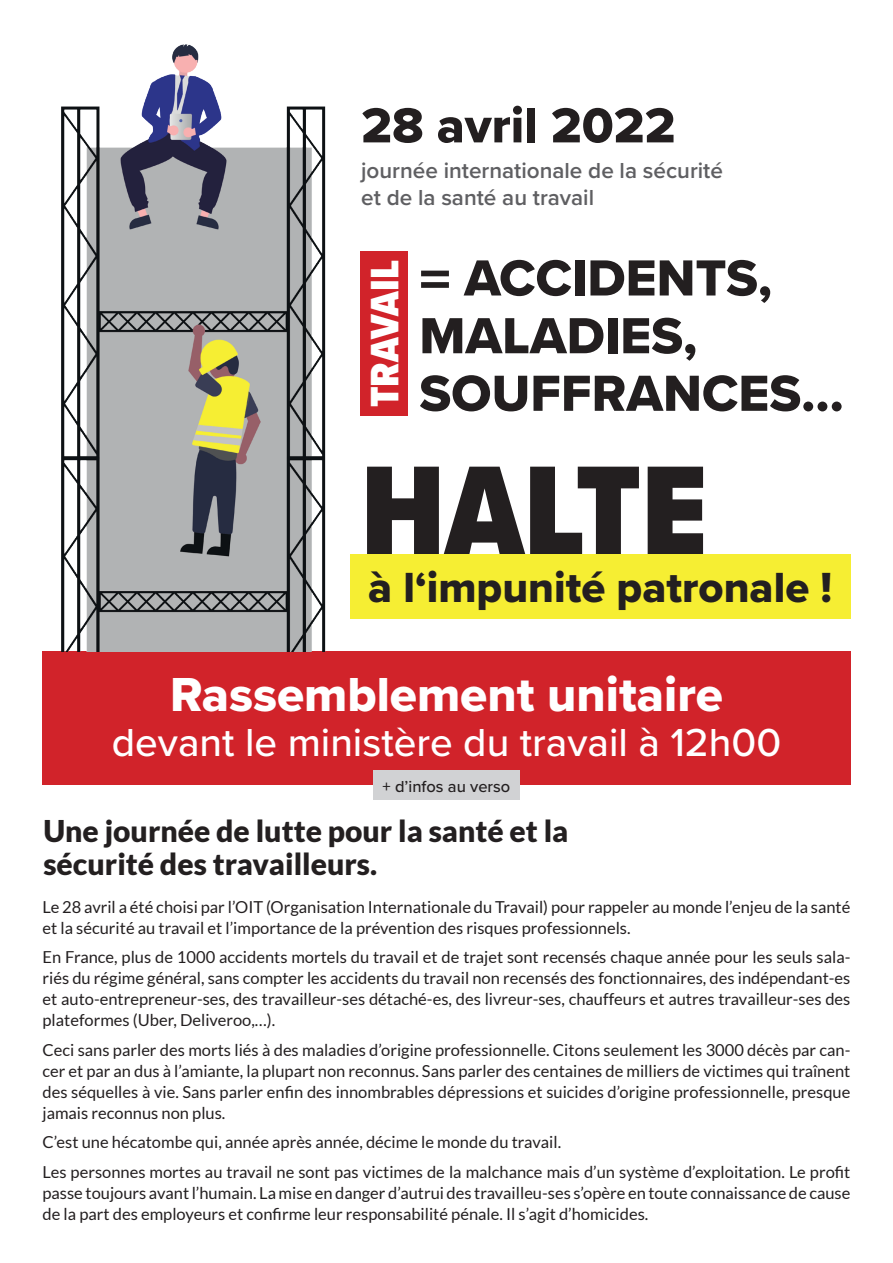
<style>
.page{position:relative;width:893px;height:1263px;background:#fff}
.page>*{position:absolute;margin:0;border:0;box-sizing:border-box;transform-origin:0 0}
.t1{font:900 131.55px "Proxima Nova Cond";color:#231f20}
.t2{font:52.65px/57.6px "Proxima Nova Extrabld";color:#231f20}
.t3{font:51px "Proxima Nova Extrabld";color:#231f20}
.t4{font:49.5px "Proxima Nova Extrabld";color:#fff}
.t5{font:43.65px "Proxima Nova Extrabld";color:#231f20}
.t6{font:900 41.25px "Proxima Nova Cond";color:#fff}
.t7{font:500 40.5px "Proxima Nova";color:#fff}
.t8{font:900 30px/33px "Lato";color:#231f20}
.t9{font:600 22.5px/27px "Proxima Nova";color:#5f5f62}
.t10{font:16.5px/21px "Lato";color:#231f20}
.t11{font:500 16.5px "Proxima Nova";color:#231f20}
.s1{font-size:61.95px}
</style>
<div class="page">
<div style="left:361px;top:252px;width:47px;height:164px;background:#d1232a"></div>
<div style="left:350px;top:554px;width:500px;height:65px;background:#f6ee33"></div>
<div style="left:43px;top:651px;width:808px;height:134px;background:#d1232a"></div>
<div style="left:373px;top:771px;width:147px;height:29px;background:#d1d2d4"></div>
<img style="left:61px;top:44px;width:265px;height:607px">
<h3 class="t3" style="left:361px;top:87px;width:316px">28 avril 2022</h3>
<h3 class="t9" style="left:361px;top:156px;width:363px">journée internationale de la sécurité et de la santé au travail</h3>
<h3 class="t6" style="left:354px;top:407px;width:149px;rotate:-90deg">TRAVAIL</h3>
<h2 class="t2" style="left:419px;top:248px;width:426px"><span class="s1">=</span> ACCIDENTS,<br>MALADIES,<br>SOUFFRANCES...</h2>
<h1 class="t1" style="left:361px;top:414px;width:348px">HALTE</h1>
<h3 class="t5" style="left:368px;top:555px;width:465px">à l‘impunité patronale !</h3>
<h3 class="t4" style="left:170px;top:657px;width:554px">Rassemblement unitaire</h3>
<h3 class="t7" style="left:112px;top:712px;width:671px">devant le ministère du travail à 12h00</h3>
<p class="t11" style="left:383px;top:774px;width:129px">+ d’infos au verso</p>
<h3 class="t8" style="left:43px;top:813px;width:526px">Une journée de lutte pour la santé et la sécurité des travailleurs.</h3>
<p class="t10" style="left:43px;top:896px;width:809px">Le 28 avril a été choisi par l’OIT (Organisation Internationale du Travail) pour rappeler au monde l’enjeu de la santé et la sécurité au travail et l’importance de la prévention des risques professionnels.</p>
<p class="t10" style="left:43px;top:947px;width:809px;text-align:justify">En France, plus de 1000 accidents mortels du travail et de trajet sont recensés chaque année pour les seuls sala&shy;riés du régime général, sans compter les accidents du travail non recensés des fonctionnaires, des indépendant-es et auto-entrepreneur-ses, des travailleur-ses détaché-es, des livreur-ses, chauffeurs et autres travailleur-ses des plateformes (Uber, Deliveroo,…).</p>
<p class="t10" style="left:43px;top:1039px;width:809px;text-align:justify">Ceci sans parler des morts liés à des maladies d’origine professionnelle. Citons seulement les 3000 décès par can&shy;cer et par an dus à l’amiante, la plupart non reconnus. Sans parler des centaines de milliers de victimes qui traînent des séquelles à vie. Sans parler enfin des innombrables dépressions et suicides d’origine professionnelle, presque jamais reconnus non plus.</p>
<p class="t10" style="left:43px;top:1127px;width:809px;line-height:29.5px">C’est une hécatombe qui, année après année, décime le monde du travail.<br>Les personnes mortes au travail ne sont pas victimes de la malchance mais d’un système d’exploitation. Le profit</p>
<p class="t10" style="left:43px;top:1182px;width:809px">passe toujours avant l’humain. La mise en danger d’autrui des travailleu-ses s’opère en toute connaissance de cause de la part des employeurs et confirme leur responsabilité pénale. Il s’agit d’homicides.</p>
</div>
